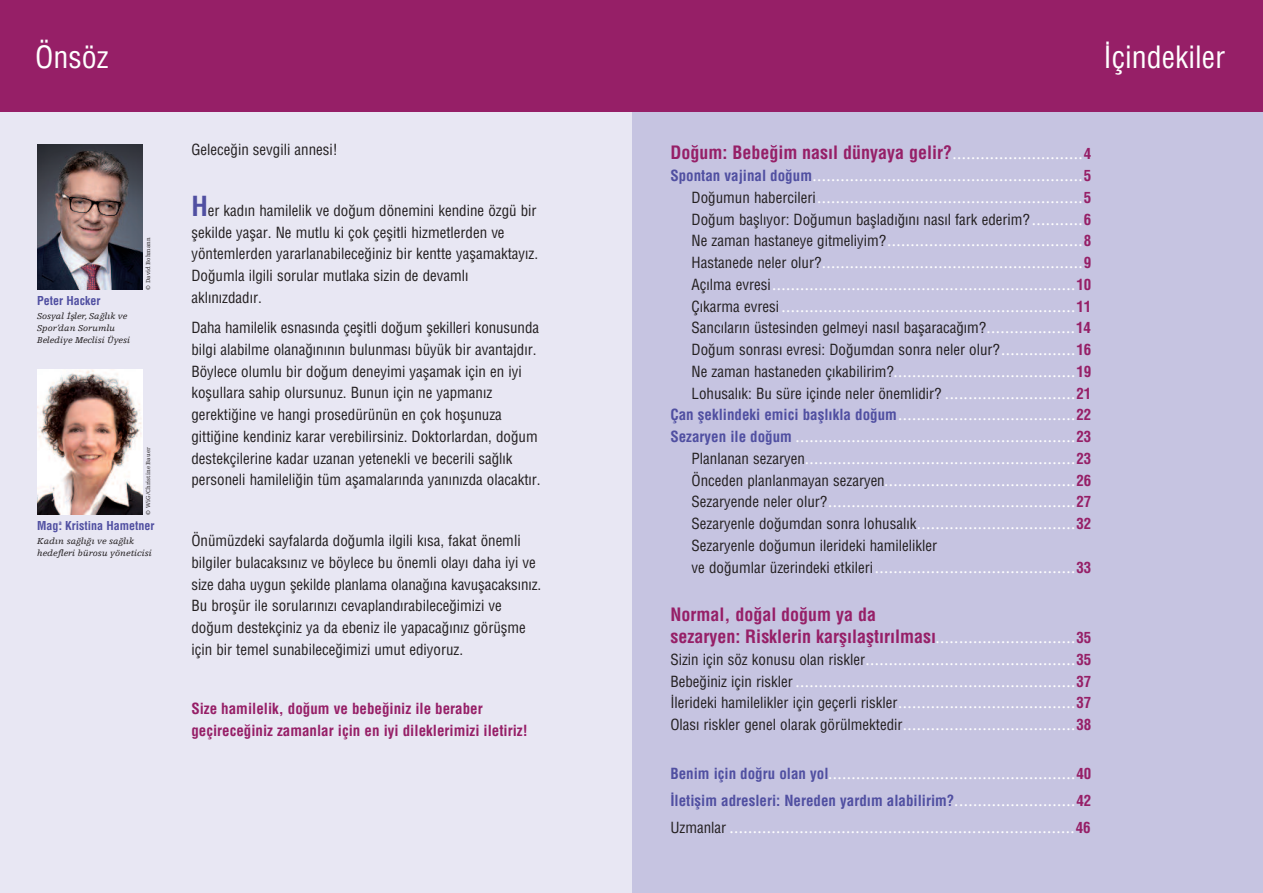
<style>
.page{position:relative;width:1263px;height:893px;background:#fff}
.page>*{position:absolute;margin:0;border:0;box-sizing:border-box;transform-origin:0 0}
.t1{font:condensed 30px "Turk Helvetica";color:#fff}
.t2{font:condensed 30px "Helvetica";color:#fff}
.t3{font:700 condensed 18px/21.8px "Turk Helvetica";color:#961f67}
.t4{font:condensed 15px/21.8px "Turk Helvetica";color:#231f20}
.t5{font:700 condensed 15px/22.5px "Turk Helvetica";color:#961f67}
.t6{font:700 condensed 15px "Turk Helvetica";color:#504fa1}
.t7{font:700 condensed 12px "Helvetica";color:#504fa1}
.t8{font:900 10.5px "Egyptienne F";color:#fff}
.t9{font:italic 9px/12px "Egyptienne F";color:#231f20}
.t10{font:6px "Egyptienne F";letter-spacing:.005em;color:#231f20}
.s1{font-family:"Turk Egyptienne F"}
.s2{font-family:"Helvetica";font-weight:700;font-size:27px;color:#504fa1}
.s3{font-family:"Egyptienne F";font-weight:900;font-stretch:normal;font-size:10.5px;color:#fff}
.s4{font-family:"Helvetica";font-size:15px}
.s5{font-family:"Turk Helvetica";font-weight:700;font-stretch:condensed;font-size:15px;color:#504fa1}
.s6{font-family:"Helvetica";font-weight:700;font-stretch:condensed;font-size:15px;color:#961f67}
.s7{font-family:"Turk Helvetica";font-weight:400;font-stretch:condensed;font-size:15px;color:#231f20}
.s8{font-family:"Helvetica";font-weight:700;color:#961f67}
.s9{font-family:"Helvetica";color:#961f67}
</style>
<div class="page">
<div style="left:632px;top:97px;width:631px;height:796px;background:#c6c4e1"></div>
<div style="left:631px;top:0;width:632px;height:112px;background:#961f67"></div>
<div style="left:0;top:96px;width:631px;height:797px;background:#e8e7f3"></div>
<div style="left:0;top:0;width:634px;height:112px;background:#961f67"></div>
<img style="left:37px;top:145px;width:105px;height:145px">
<img style="left:37px;top:369px;width:105px;height:145px">
<h2 class="t2" style="left:35px;top:40px;width:75px">Önsöz</h2>
<p class="t7" style="left:37px;top:293px;width:65px">Peter Hacker</p>
<p class="t9" style="left:37px;top:310px;width:94px">Sosyal <span class="s1">#ƒ</span>ler, Sa<span class="s1">‡</span>lık ve<br>Spor’dan Sorumlu<br>Belediye Meclisi Üyesi</p>
<p class="t10" style="left:146px;top:290px;width:54px;rotate:-90deg">© David Bohmann</p>
<p class="t10" style="left:146px;top:514px;width:68px;rotate:-90deg">© WiG/Christine Bauer</p>
<p class="t7" style="left:37px;top:518px;width:119px">Mag.<sup>a</sup> Kristina Hametner</p>
<p class="t9" style="left:37px;top:535px;width:116px">Kadın sa<span class="s1">‡</span>lı<span class="s1">‡</span>ı ve sa<span class="s1">‡</span>lık hedefleri bürosu yöneticisi</p>
<p class="t4" style="left:191px;top:139px;width:148px">Gelece‡in sevgili annesi!</p>
<p class="t4" style="left:191px;top:200px;width:348px"><span class="s2">H</span>er kadın hamilelik ve do‡um dönemini kendine özgü bir ƒekilde yaƒar. Ne mutlu ki çok çeƒitli hizmetlerden ve yöntemlerden yararlanabilece‡iniz bir kentte yaƒamaktayız.<br>Do‡umla ilgili sorular mutlaka sizin de devamlı aklınızdadır.</p>
<p class="t4" style="left:191px;top:317px;width:351px">Daha hamilelik esnasında çeƒitli do‡um ƒekilleri konusunda bilgi alabilme olana‡ınının bulunması büyük bir avantajdır.<br>Böylece olumlu bir do‡um deneyimi yaƒamak için en iyi koƒullara sahip olursunuz. Bunun için ne yapmanız gerekti‡ine ve hangi prosedürünün en çok hoƒunuza gitti‡ine kendiniz karar verebilirsiniz. Doktorlardan, do‡um destekçilerine kadar uzanan yetenekli ve becerili sa‡lık personeli hamileli‡in tüm aƒamalarında yanınızda olacaktır.</p>
<p class="t4" style="left:191px;top:530px;width:351px">Önümüzdeki sayfalarda do‡umla ilgili kısa, fakat önemli bilgiler bulacaksınız ve böylece bu önemli olayı daha iyi ve size daha uygun ƒekilde planlama olana‡ına kavuƒacaksınız.<br>Bu broƒür ile sorularınızı cevaplandırabilece‡imizi ve do‡um destekçiniz ya da ebeniz ile yapaca‡ınız görüƒme için bir temel sunabilece‡imizi umut ediyoruz.</p>
<p class="t5" style="left:191px;top:697px;width:338px">Size hamilelik, do‡um ve bebe‡iniz ile beraber geçirece‡iniz zamanlar için en iyi dileklerimizi iletiriz!</p>
<h2 class="t1" style="left:1103px;top:40px;width:123px">#çindekiler</h2>
<p class="t3" style="left:670px;top:142px;width:422px">Do‡um: Bebe‡im nasıl dünyaya gelir?<span class="s3">............................</span><span class="s4">4</span></p>
<p class="t8" style="left:670px;top:174px;width:422px"><span class="s5">Spontan vajinal do‡um</span>..........................................................<span class="s6">5</span></p>
<p class="t8" style="left:692px;top:195px;width:401px"><span class="s7">Do‡umun habercileri</span>.........................................................<span class="s6">5</span></p>
<p class="t4" style="left:692px;top:209px;width:401px">Do‡um baƒlıyor: Do‡umun baƒladı‡ını nasıl fark ederim? <span class="s3">. . . . . . . . . . .</span> <span class="s8">6</span></p>
<p class="t8" style="left:692px;top:239px;width:401px"><span class="s7">Ne zaman hastaneye gitmeliyim?</span>..........................................<span class="s6">8</span></p>
<p class="t8" style="left:692px;top:261px;width:401px"><span class="s7">Hastanede neler olur?</span>........................................................<span class="s6">9</span></p>
<p class="t8" style="left:692px;top:282px;width:401px"><span class="s7">Açılma evresi</span>.................................................................<span class="s6">10</span></p>
<p class="t8" style="left:692px;top:304px;width:401px"><span class="s7">Çıkarma evresi</span> ...............................................................<span class="s6">11</span></p>
<p class="t4" style="left:692px;top:317px;width:401px">Sancıların üstesinden gelmeyi nasıl baƒaraca‡ım?<span class="s3">. . . . . . . . . . . . . . . . . . .</span> <span class="s8">14</span></p>
<p class="t4" style="left:692px;top:339px;width:401px">Do‡um sonrası evresi: Do‡umdan sonra neler olur?<span class="s3">. . . . . . . . . . . . . . . .</span> <span class="s8">16</span></p>
<p class="t8" style="left:692px;top:369px;width:401px"><span class="s7">Ne zaman hastaneden çıkabilirim?</span>.......................................<span class="s6">19</span></p>
<p class="t4" style="left:692px;top:383px;width:401px">Lohusalık: Bu süre içinde neler önemlidir? <span class="s3">. . . . . . . . . . . . . . . . . . . . . . . . . . . .</span> <span class="s8">21</span></p>
<p class="t8" style="left:670px;top:413px;width:422px"><span class="s5">Çan ƒeklindeki emici baƒlıkla do‡um</span>......................................<span class="s6">22</span></p>
<p class="t8" style="left:670px;top:435px;width:422px"><span class="s5">Sezaryen ile do‡um</span> ............................................................<span class="s6">23</span></p>
<p class="t8" style="left:692px;top:456px;width:401px"><span class="s7">Planlanan sezaryen</span>..........................................................<span class="s6">23</span></p>
<p class="t8" style="left:692px;top:478px;width:401px"><span class="s7">Önceden planlanmayan sezaryen</span>.........................................<span class="s6">26</span></p>
<p class="t8" style="left:692px;top:500px;width:401px"><span class="s7">Sezaryende neler olur?</span>.....................................................<span class="s6">27</span></p>
<p class="t8" style="left:692px;top:522px;width:401px"><span class="s7">Sezaryenle do‡umdan sonra lohusalık</span>..................................<span class="s6">32</span></p>
<p class="t4" style="left:692px;top:535px;width:247px">Sezaryenle do‡umun ilerideki hamilelikler</p>
<p class="t8" style="left:692px;top:565px;width:401px"><span class="s7">ve do‡umlar üzerindeki etkileri</span>...........................................<span class="s6">33</span></p>
<p class="t3" style="left:670px;top:604px;width:422px">Normal, do‡al do‡um ya da<br>sezaryen: Risklerin karƒılaƒtırılması<span class="s3">. . . . . . . . . . . . . . . . . . . . . . . . . . . . . .</span> <span class="s4">35</span></p>
<p class="t8" style="left:670px;top:657px;width:422px"><span class="s7">Sizin için söz konusu olan riskler</span>.............................................<span class="s6">35</span></p>
<p class="t8" style="left:670px;top:679px;width:422px"><span class="s7">Bebe‡iniz için riskler</span> ............................................................<span class="s6">37</span></p>
<p class="t4" style="left:670px;top:692px;width:422px">#lerideki hamilelikler için geçerli riskler<span class="s3">......................................</span><span class="s8">37</span></p>
<p class="t8" style="left:670px;top:723px;width:422px"><span class="s7">Olası riskler genel olarak görülmektedir</span>.....................................<span class="s6">38</span></p>
<p class="t8" style="left:670px;top:771px;width:422px"><span class="s5">Benim için do‡ru olan yol</span>.....................................................<span class="s6">40</span></p>
<p class="t6" style="left:670px;top:792px;width:422px">#letiƒim adresleri: Nereden yardım alabilirim?<span class="s3">. . . . . . . . . . . . . . . . . . . . . . . . . .</span> <span class="s9">42</span></p>
<p class="t8" style="left:670px;top:826px;width:422px"><span class="s7">Uzmanlar</span> ..........................................................................<span class="s6">46</span></p>
</div>
